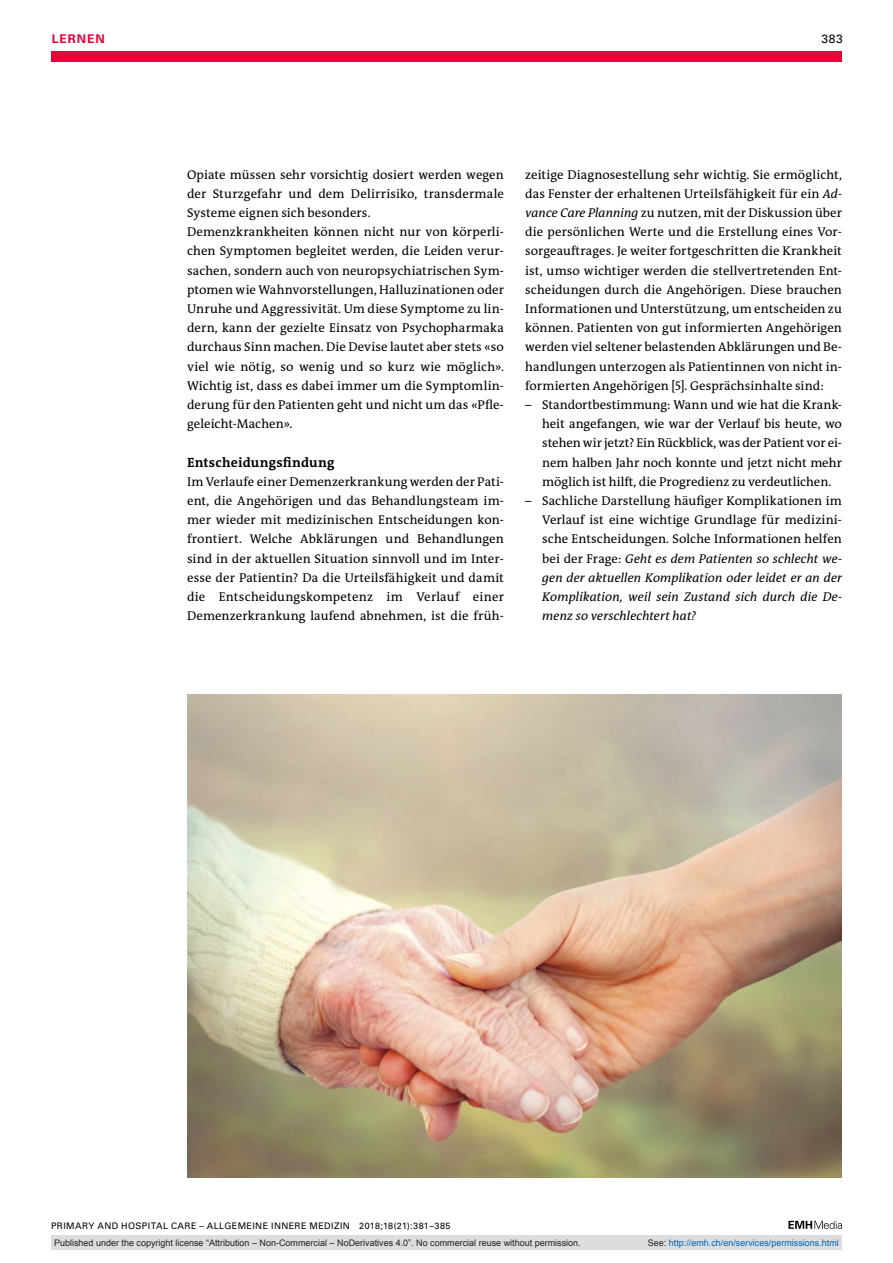
<style>
.page{position:relative;width:893px;height:1263px;background:#fff}
.page>*{position:absolute;margin:0;border:0;box-sizing:border-box;transform-origin:0 0}
.t1{font:700 13.5px "The Antiqua B W7";letter-spacing:.02em;color:#000}
.t2{font:12.75px/19.2px "The Antiqua B W5 Plain";letter-spacing:.005em;color:#000;text-align:justify}
.t3{font:700 12px "Univers LT Std";color:#e70038}
.t4{font:12px "Univers LT Std";color:#000}
.t5{font:9px "Arial";color:#231f20}
.t6{font:9px "Univers LT Std";letter-spacing:.05em;color:#000}
.t7{font:9px "Arial";color:#0166b3}
.s1{font-style:italic}
.s2{color:#231f20}
</style>
<div class="page">
<div style="left:51px;top:51px;width:791px;height:11px;background:#e70038"></div>
<svg style="left:788px;top:1221px;width:54px;height:8px"></svg>
<img style="left:187px;top:694px;width:655px;height:483px">
<div style="left:51px;top:1235px;width:791px;height:15px;background:#dcdddf"></div>
<p class="t3" style="left:52px;top:31px;width:18px">LERNEN</p>
<p class="t4" style="left:821px;top:31px;width:23px">383</p>
<p class="t2" style="left:187px;top:165px;width:318px;text-align:left">Opiate müssen sehr vorsichtig dosiert werden wegen der Sturzgefahr und dem Delirrisiko, transdermale Systeme eignen sich besonders.<br>Demenzkrankheiten können nicht nur von körperli&shy;chen Symptomen begleitet werden, die Leiden verur&shy;sachen, sondern auch von neuropsychiatrischen Sym&shy;ptomen wie Wahnvorstellungen, Halluzinationen oder Unruhe und Aggressivität. Um diese Symptome zu lin&shy;dern, kann der gezielte Einsatz von Psychopharmaka durchaus Sinn machen. Die Devise lautet aber stets «so viel wie nötig, so wenig und so kurz wie möglich».<br>Wichtig ist, dass es dabei immer um die Symptomlin&shy;derung für den Patienten geht und nicht um das «Pfle&shy;geleicht-Machen».</p>
<p class="t1" style="left:187px;top:453px;width:149px">Entscheidungsfindung</p>
<p class="t2" style="left:187px;top:472px;width:318px">Im Verlaufe einer Demenzerkrankung werden der Pati&shy;ent, die Angehörigen und das Behandlungsteam im&shy;mer wieder mit medizinischen Entscheidungen kon&shy;frontiert. Welche Abklärungen und Behandlungen sind in der aktuellen Situation sinnvoll und im Inter&shy;esse der Patientin? Da die Urteilsfähigkeit und damit die Entscheidungskompetenz im Verlauf einer Demenzerkrankung laufend abnehmen, ist die früh-</p>
<p class="t2" style="left:525px;top:165px;width:318px">zeitige Diagnosestellung sehr wichtig. Sie ermöglicht, das Fenster der erhaltenen Urteilsfähigkeit für ein <span class="s1">Ad&shy;vance Care Planning</span> zu nutzen, mit der Diskussion über die persönlichen Werte und die Erstellung eines Vor&shy;sorgeauftrages. Je weiter fortgeschritten die Krankheit ist, umso wichtiger werden die stellvertretenden Ent&shy;scheidungen durch die Angehörigen. Diese brauchen Informationen und Unterstützung, um entscheiden zu können. Patienten von gut informierten Angehörigen werden viel seltener belastenden Abklärungen und Be&shy;handlungen unterzogen als Patientinnen von nicht in&shy;formierten Angehörigen [5]. Gesprächsinhalte sind:</p>
<p class="t2" style="left:542px;top:395px;width:301px;text-indent:-17px">– Standortbestimmung: Wann und wie hat die Krank&shy;heit angefangen, wie war der Verlauf bis heute, wo stehen wir jetzt? Ein Rückblick, was der Patient vor ei&shy;nem halben Jahr noch konnte und jetzt nicht mehr möglich ist hilft, die Progredienz zu verdeutlichen.</p>
<p class="t2" style="left:542px;top:491px;width:301px;text-indent:-17px">– Sachliche Darstellung häufiger Komplikationen im Verlauf ist eine wichtige Grundlage für medizini&shy;sche Entscheidungen. Solche Informationen helfen bei der Frage: <span class="s1">Geht es dem Patienten so schlecht we&shy;gen der aktuellen Komplikation oder leidet er an der Komplikation, weil sein Zustand sich durch die De&shy;menz so verschlechtert hat?</span></p>
<p class="t6" style="left:51px;top:1220px;width:401px">PRIMARY AND HOSPITAL CARE – ALLGEMEINE INNERE MEDIZIN 2018;18(21):381–385</p>
<p class="t5" style="left:54px;top:1237px;width:528px">Published under the copyright license “Attribution – Non-Commercial – NoDerivatives 4.0”. No commercial reuse without permission.</p>
<p class="t7" style="left:648px;top:1237px;width:193px"><span class="s2">See:</span> http://emh.ch/en/services/permissions.html</p>
</div>
